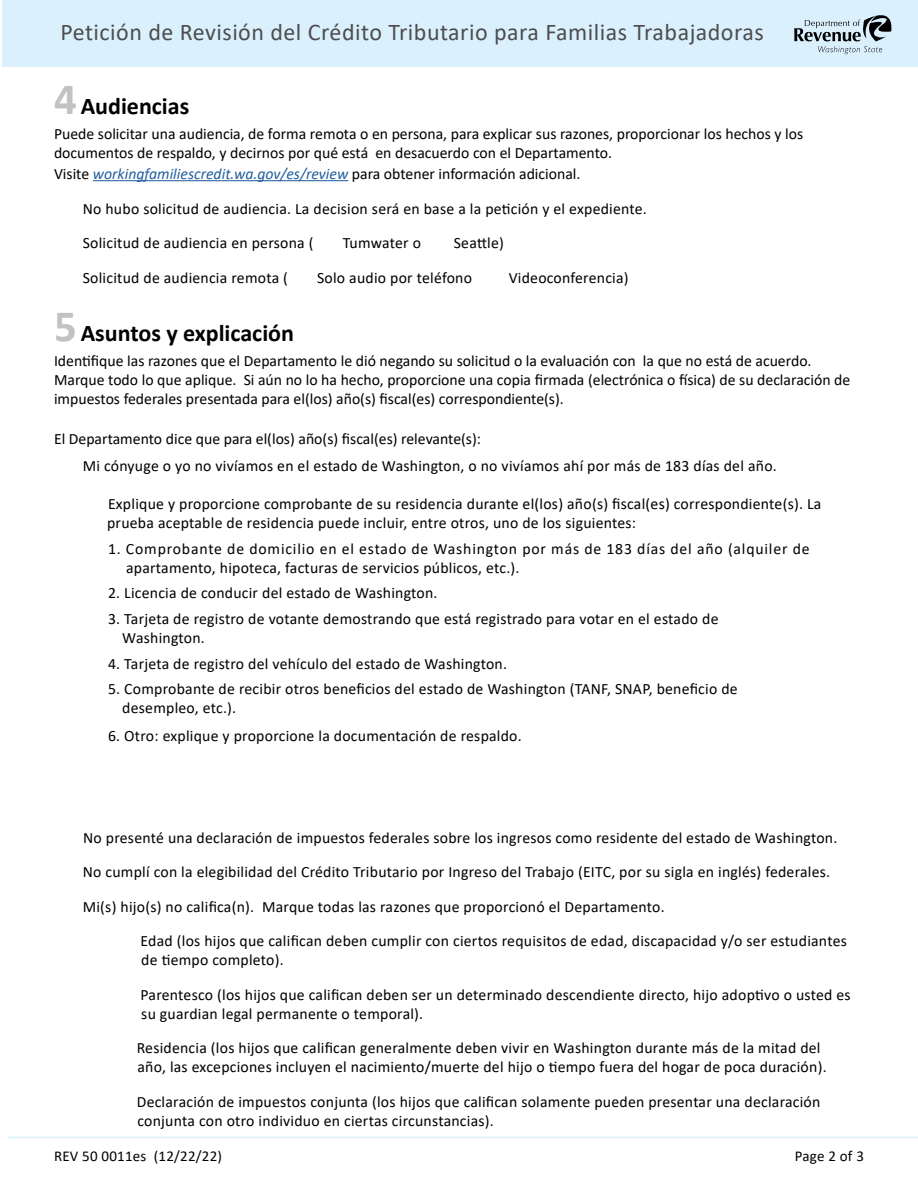
<style>
.page{position:relative;width:918px;height:1188px;background:#fff}
.page>*{position:absolute;margin:0;border:0;box-sizing:border-box;transform-origin:0 0}
.t1{font:24px "Calibri";letter-spacing:.02em;color:#4d4d4f}
.Normal__P{font:700 24px "Calibri";color:#000}
.Normal__P-2{font:15.75px/18.9px "Calibri";letter-spacing:.015em;color:#000}
.Normal__P-3{font:15.75px/18.9px "Calibri";letter-spacing:.045em;color:#000}
.t2{font:15px "Calibri";letter-spacing:.015em;color:#000}
.s1{font-size:45px;color:#c0c2c4}
.s2{font-style:italic;color:#215e9e}
</style>
<div class="page">
<div style="left:2px;top:0;width:916px;height:66px;background:#daf1fd"></div>
<svg style="left:794px;top:15px;width:98px;height:39px"></svg>
<hr style="left:8px;top:1137px;width:910px;height:1px;background:#daf1fd">
<hr style="left:93px;top:180px;width:255px;height:1px;background:#215e9e">
<h1 class="t1" style="left:60px;top:15px;width:705px">Petición de Revisión del Crédito Tributario para Familias Trabajadoras</h1>
<p class="Normal__P" style="left:54px;top:89px;width:137px"><span class="s1">4</span> Audiencias</p>
<p class="Normal__P-2" style="left:54px;top:124px;width:751px">Puede solicitar una audiencia, de forma remota o en persona, para explicar sus razones, proporcionar los hechos y los documentos de respaldo, y decirnos por qué está en desacuerdo con el Departamento.</p>
<p class="Normal__P-2" style="left:54px;top:164px;width:528px">Visite <span class="s2">workingfamiliescredit.wa.gov/es/review</span> para obtener información adicional.</p>
<p class="Normal__P-2" style="left:83px;top:198px;width:566px">No hubo solicitud de audiencia. La decision será en base a la petición y el expediente.</p>
<p class="Normal__P-2" style="left:83px;top:233px;width:232px">Solicitud de audiencia en persona (</p>
<p class="Normal__P-2" style="left:343px;top:233px;width:80px">Tumwater o</p>
<p class="Normal__P-2" style="left:454px;top:233px;width:52px">Seattle)</p>
<p class="Normal__P-2" style="left:83px;top:268px;width:207px">Solicitud de audiencia remota (</p>
<p class="Normal__P-2" style="left:317px;top:268px;width:156px">Solo audio por teléfono</p>
<p class="Normal__P-2" style="left:509px;top:268px;width:121px">Videoconferencia)</p>
<p class="Normal__P" style="left:54px;top:316px;width:242px"><span class="s1">5</span> Asuntos y explicación</p>
<p class="Normal__P-2" style="left:54px;top:351px;width:798px">Identifique las razones que el Departamento le dió negando su solicitud o la evaluación con la que no está de acuerdo.<br>Marque todo lo que aplique. Si aún no lo ha hecho, proporcione una copia firmada (electrónica o física) de su declaración de impuestos federales presentada para el(los) año(s) fiscal(es) correspondiente(s).</p>
<p class="Normal__P-2" style="left:83px;top:424px;width:696px;line-height:27.9px;text-indent:-29px">El Departamento dice que para el(los) año(s) fiscal(es) relevante(s):<br>Mi cónyuge o yo no vivíamos en el estado de Washington, o no vivíamos ahí por más de 183 días del año.</p>
<p class="Normal__P-2" style="left:107px;top:494px;width:716px">Explique y proporcione comprobante de su residencia durante el(los) año(s) fiscal(es) correspondiente(s). La prueba aceptable de residencia puede incluir, entre otros, uno de los siguientes:</p>
<p class="Normal__P-3" style="left:126px;top:539px;width:685px;text-indent:-18px">1. Comprobante de domicilio en el estado de Washington por más de 183 días del año (alquiler de apartamento, hipoteca, facturas de servicios públicos, etc.).</p>
<p class="Normal__P-2" style="left:108px;top:583px;width:331px">2. Licencia de conducir del estado de Washington.</p>
<p class="Normal__P-2" style="left:122px;top:609px;width:598px;text-indent:-14px">3. Tarjeta de registro de votante demostrando que está registrado para votar en el estado de<br>Washington.</p>
<p class="Normal__P-2" style="left:108px;top:653px;width:401px">4. Tarjeta de registro del vehículo del estado de Washington.</p>
<p class="Normal__P-2" style="left:122px;top:679px;width:617px;text-indent:-14px">5. Comprobante de recibir otros beneficios del estado de Washington (TANF, SNAP, beneficio de desempleo, etc.).</p>
<p class="Normal__P-2" style="left:108px;top:725px;width:415px">6. Otro: explique y proporcione la documentación de respaldo.</p>
<p class="Normal__P-2" style="left:83px;top:827px;width:756px">No presenté una declaración de impuestos federales sobre los ingresos como residente del estado de Washington.</p>
<p class="Normal__P-2" style="left:83px;top:862px;width:749px">No cumplí con la elegibilidad del Crédito Tributario por Ingreso del Trabajo (EITC, por su sigla en inglés) federales.</p>
<p class="Normal__P-2" style="left:83px;top:897px;width:584px">Mi(s) hijo(s) no califica(n). Marque todas las razones que proporcionó el Departamento.</p>
<p class="Normal__P-2" style="left:141px;top:931px;width:708px">Edad (los hijos que califican deben cumplir con ciertos requisitos de edad, discapacidad y/o ser estudiantes de tiempo completo).</p>
<p class="Normal__P-2" style="left:141px;top:985px;width:712px">Parentesco (los hijos que califican deben ser un determinado descendiente directo, hijo adoptivo o usted es su guardian legal permanente o temporal).</p>
<p class="Normal__P-2" style="left:137px;top:1038px;width:691px">Residencia (los hijos que califican generalmente deben vivir en Washington durante más de la mitad del año, las excepciones incluyen el nacimiento/muerte del hijo o tiempo fuera del hogar de poca duración).</p>
<p class="Normal__P-2" style="left:137px;top:1092px;width:685px">Declaración de impuestos conjunta (los hijos que califican solamente pueden presentar una declaración conjunta con otro individuo en ciertas circunstancias).</p>
<p class="t2" style="left:54px;top:1145px;width:170px">REV 50 0011es (12/22/22)</p>
<p class="t2" style="left:795px;top:1145px;width:71px">Page 2 of 3</p>
</div>
